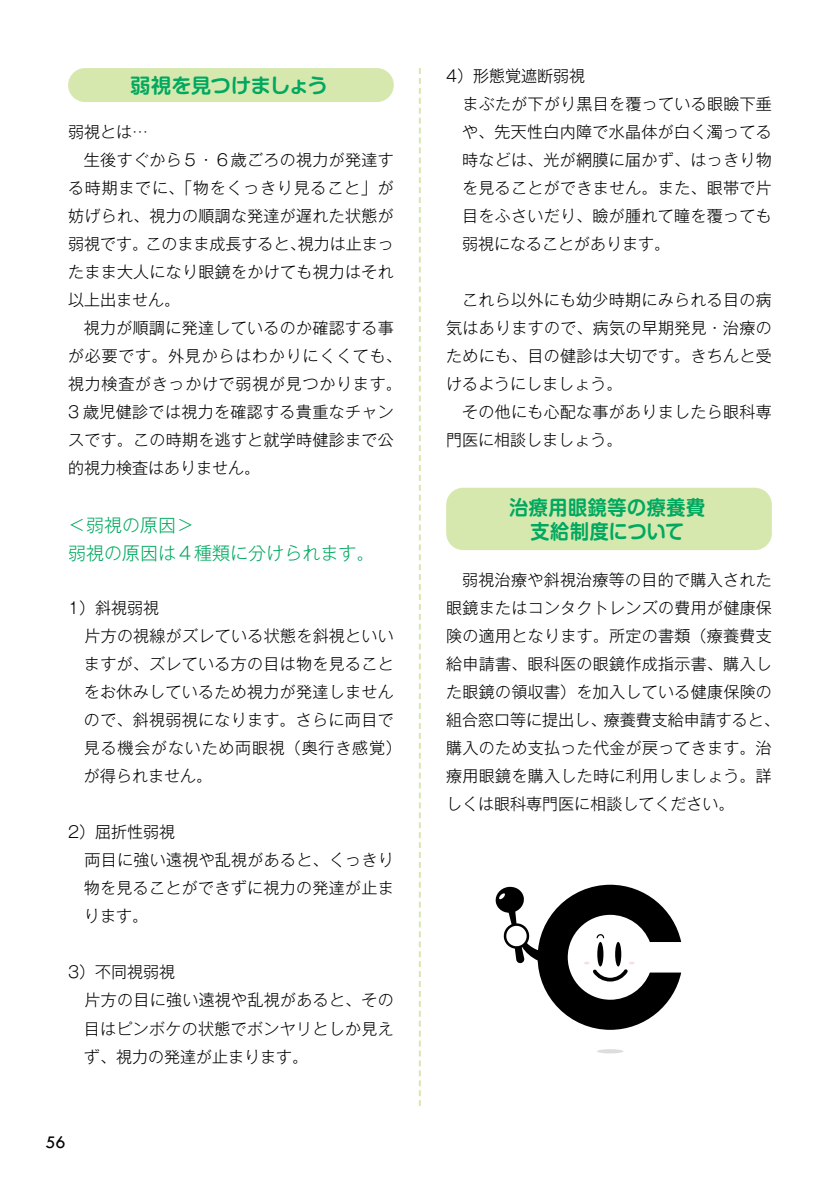
<style>
.page{position:relative;width:840px;height:1191px;background:#fff}
.page>*{position:absolute;margin:0;border:0;box-sizing:border-box;transform-origin:0 0}
.t1{font:700 20px/24px "Shin M Go Pro De";letter-spacing:.025em;color:#00a95f;text-align:center;scale:.95 1}
.t2{font:700 20px "Shin M Go Pro De";letter-spacing:-.005em;color:#00a95f}
.t3{font:18.4px "Tw Cen";color:#000}
.t4{font:300 18px/28px "Gothic MB101 Pro";color:#00a95f}
.t5{font:300 16px/28px "Gothic MB101 Pro";letter-spacing:.02em;color:#000}
.t6{font:300 16px "Gothic MB101 Pro";color:#000}
.t7{font:300 16px "Gothic MB101 Pro";letter-spacing:.05em;color:#000}
.t8{font:300 16px "Gothic MB101 Pro";letter-spacing:.045em;color:#000}
</style>
<div class="page">
<svg style="left:418px;top:68px;width:2px;height:1038px"></svg>
<div style="left:68px;top:68px;width:325px;height:34px;background:#d7e8af;border-radius:17px"></div>
<div style="left:446px;top:488px;width:325px;height:62px;background:#d7e8af;border-radius:17px"></div>
<hr style="left:596px;top:1049px;width:27px;height:4px;background:#dcdddd;border-radius:50%">
<svg style="left:495px;top:884px;width:185px;height:145px"></svg>
<p class="t2" style="left:131px;top:69px;width:199px">弱視を見つけましょう</p>
<p class="t5" style="left:68px;top:116px;width:81px">弱視とは…</p>
<p class="t5" style="left:84px;top:144px;width:311px">生後すぐから５・６歳ごろの視力が発達す</p>
<p class="t7" style="left:68px;top:175px;width:327px">る時期までに、「物をくっきり見ること」が</p>
<p class="t5" style="left:68px;top:200px;width:327px">妨げられ、視力の順調な発達が遅れた状態が</p>
<p class="t6" style="left:68px;top:231px;width:327px">弱視です。このまま成長すると、視力は止まっ</p>
<p class="t5" style="left:68px;top:256px;width:327px">たまま大人になり眼鏡をかけても視力はそれ</p>
<p class="t5" style="left:68px;top:284px;width:113px">以上出ません。</p>
<p class="t5" style="left:84px;top:312px;width:311px">視力が順調に発達しているのか確認する事</p>
<p class="t7" style="left:68px;top:343px;width:335px">が必要です。外見からはわかりにくくても、</p>
<p class="t8" style="left:68px;top:371px;width:335px">視力検査がきっかけで弱視が見つかります。</p>
<p class="t5" style="left:68px;top:396px;width:327px">3 歳児健診では視力を確認する貴重なチャン</p>
<p class="t5" style="left:68px;top:424px;width:327px">スです。この時期を逃すと就学時健診まで公</p>
<p class="t6" style="left:68px;top:455px;width:193px">的視力検査はありません。</p>
<p class="t4" style="left:68px;top:509px;width:307px">＜弱視の原因＞<br>弱視の原因は４種類に分けられます。</p>
<p class="t5" style="left:68px;top:592px;width:92px">1）斜視弱視</p>
<p class="t5" style="left:68px;top:620px;width:327px">　片方の視線がズレている状態を斜視といい</p>
<p class="t5" style="left:84px;top:648px;width:311px">ますが、ズレている方の目は物を見ること</p>
<p class="t5" style="left:84px;top:676px;width:311px">をお休みしているため視力が発達しません</p>
<p class="t5" style="left:84px;top:704px;width:311px">ので、斜視弱視になります。さらに両目で</p>
<p class="t7" style="left:84px;top:735px;width:319px">見る機会がないため両眼視（奥行き感覚）</p>
<p class="t6" style="left:84px;top:763px;width:130px">が得られません。</p>
<p class="t5" style="left:68px;top:816px;width:108px">2）屈折性弱視</p>
<p class="t5" style="left:68px;top:844px;width:327px">　両目に強い遠視や乱視があると、くっきり</p>
<p class="t5" style="left:84px;top:872px;width:311px">物を見ることができずに視力の発達が止ま</p>
<p class="t5" style="left:84px;top:900px;width:66px">ります。</p>
<p class="t5" style="left:68px;top:956px;width:108px">3）不同視弱視</p>
<p class="t5" style="left:68px;top:984px;width:327px">　片方の目に強い遠視や乱視があると、その</p>
<p class="t5" style="left:84px;top:1012px;width:311px">目はピンボケの状態でボンヤリとしか見え</p>
<p class="t6" style="left:84px;top:1043px;width:226px">ず、視力の発達が止まります。</p>
<p class="t3" style="left:45px;top:1131px;width:22px">56</p>
<p class="t6" style="left:446px;top:63px;width:140px">4）形態覚遮断弱視</p>
<p class="t5" style="left:446px;top:88px;width:327px">　まぶたが下がり黒目を覆っている眼瞼下垂</p>
<p class="t5" style="left:462px;top:116px;width:311px">や、先天性白内障で水晶体が白く濁ってる</p>
<p class="t5" style="left:462px;top:144px;width:311px">時などは、光が網膜に届かず、はっきり物</p>
<p class="t5" style="left:462px;top:172px;width:311px">を見ることができません。また、眼帯で片</p>
<p class="t5" style="left:462px;top:200px;width:311px">目をふさいだり、瞼が腫れて瞳を覆っても</p>
<p class="t6" style="left:462px;top:231px;width:209px">弱視になることがあります。</p>
<p class="t5" style="left:446px;top:284px;width:327px;text-align:justify;text-indent:16px">これら以外にも幼少時期にみられる目の病気はありますので、病気の早期発見・治療のためにも、目の健診は大切です。きちんと受けるようにしましょう。</p>
<p class="t5" style="left:446px;top:396px;width:327px;text-indent:16px">その他にも心配な事がありましたら眼科専門医に相談しましょう。</p>
<p class="t1" style="left:509px;top:492px;width:208px">治療用眼鏡等の療養費支給制度について</p>
<p class="t5" style="left:446px;top:564px;width:335px;text-indent:16px">弱視治療や斜視治療等の目的で購入された眼鏡またはコンタクトレンズの費用が健康保険の適用となります。所定の書類（療養費支給申請書、眼科医の眼鏡作成指示書、購入した眼鏡の領収書）を加入している健康保険の組合窓口等に提出し、療養費支給申請すると、購入のため支払った代金が戻ってきます。治療用眼鏡を購入した時に利用しましょう。詳しくは眼科専門医に相談してください。</p>
</div>
